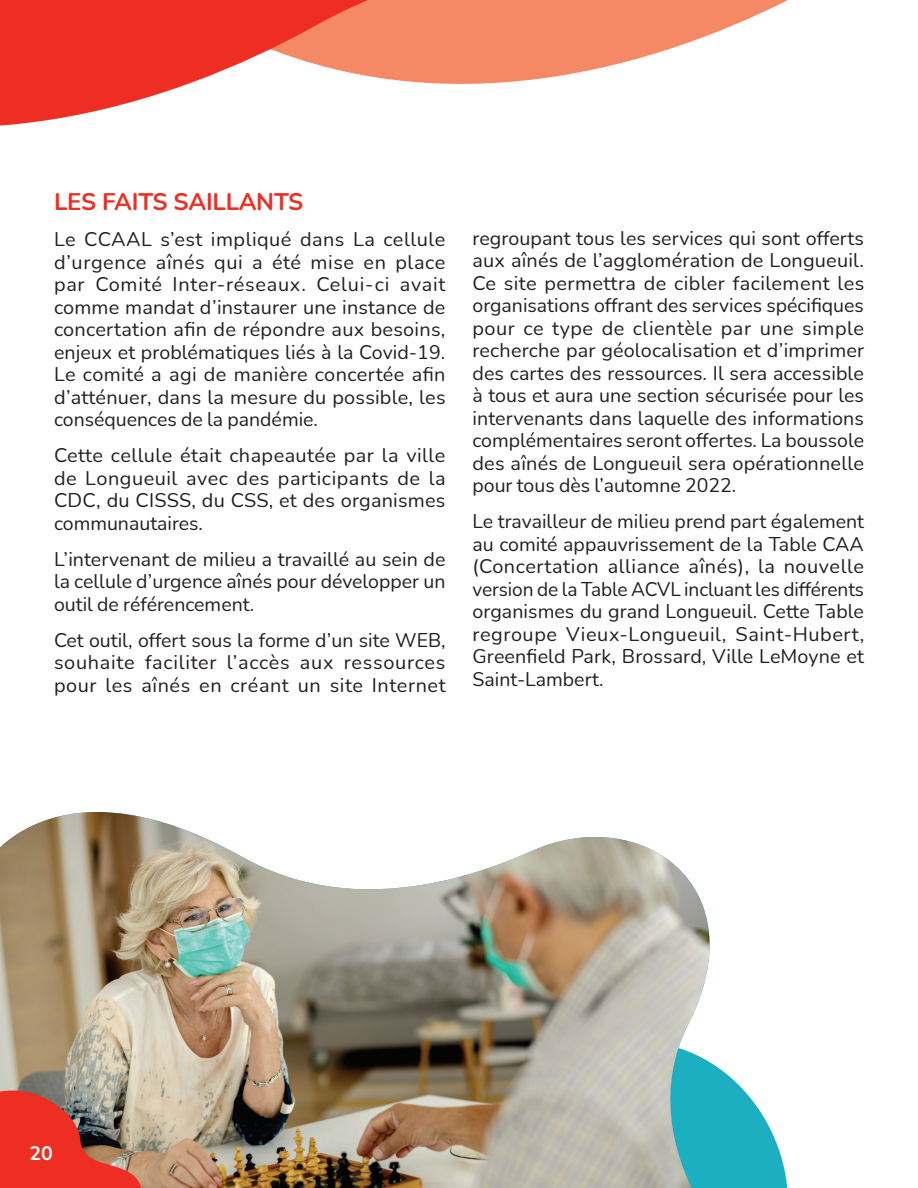
<style>
.page{position:relative;width:918px;height:1188px;background:#fff}
.page>*{position:absolute;margin:0;border:0;box-sizing:border-box;transform-origin:0 0}
.t1{font:700 24px "Nunito";letter-spacing:-.01em;color:#ee2e22}
.texte_courant{font:19.5px/22.5px "Nunito";letter-spacing:.005em;color:#231f20;text-align:justify}
.t2{font:700 19.5px "Nunito";color:#fff}
</style>
<div class="page">
<svg style="left:759px;top:1110px;width:29px;height:78px;fill:#1cafc0"></svg>
<svg style="left:710px;top:1062px;width:49px;height:126px;fill:#1cafc0"></svg>
<img style="left:0;top:812px;width:710px;height:376px">
<svg style="left:0;top:0;width:788px;height:126px"></svg>
<svg style="left:0;top:1057px;width:152px;height:131px;background:#c06a5b"></svg>
<p class="t1" style="left:54px;top:185px;width:251px">LES FAITS SAILLANTS</p>
<p class="texte_courant" style="left:54px;top:227px;width:393px;text-align:left">Le CCAAL s’est impliqué dans La cellule d’urgence aînés qui a été mise en place par Comité Inter-réseaux. Celui-ci avait comme mandat d’instaurer une instance de concertation afin de répondre aux besoins, enjeux et problématiques liés à la Covid-19.<br>Le comité a agi de manière concertée afin d’atténuer, dans la mesure du possible, les conséquences de la pandémie.</p>
<p class="texte_courant" style="left:54px;top:443px;width:393px">Cette cellule était chapeautée par la ville de Longueuil avec des participants de la CDC, du CISSS, du CSS, et des organismes communautaires.</p>
<p class="texte_courant" style="left:54px;top:547px;width:393px">L’intervenant de milieu a travaillé au sein de la cellule d’urgence aînés pour développer un outil de référencement.</p>
<p class="texte_courant" style="left:54px;top:628px;width:393px">Cet outil, offert sous la forme d’un site WEB, souhaite faciliter l’accès aux ressources pour les aînés en créant un site Internet</p>
<p class="texte_courant" style="left:472px;top:226px;width:393px;text-align:left">regroupant tous les services qui sont offerts aux aînés de l’agglomération de Longueuil.<br>Ce site permettra de cibler facilement les organisations offrant des services spécifiques pour ce type de clientèle par une simple recherche par géolocalisation et d’imprimer des cartes des ressources. Il sera accessible à tous et aura une section sécurisée pour les intervenants dans laquelle des informations complémentaires seront offertes. La boussole des aînés de Longueuil sera opérationnelle pour tous dès l’automne 2022.</p>
<p class="texte_courant" style="left:472px;top:510px;width:393px">Le travailleur de milieu prend part également au comité appauvrissement de la Table CAA (Concertation alliance aînés), la nouvelle version de la Table ACVL incluant les différents organismes du grand Longueuil. Cette Table regroupe Vieux-Longueuil, Saint-Hubert, Greenfield Park, Brossard, Ville LeMoyne et Saint-Lambert.</p>
<p class="t2" style="left:30px;top:1140px;width:25px">20</p>
</div>
